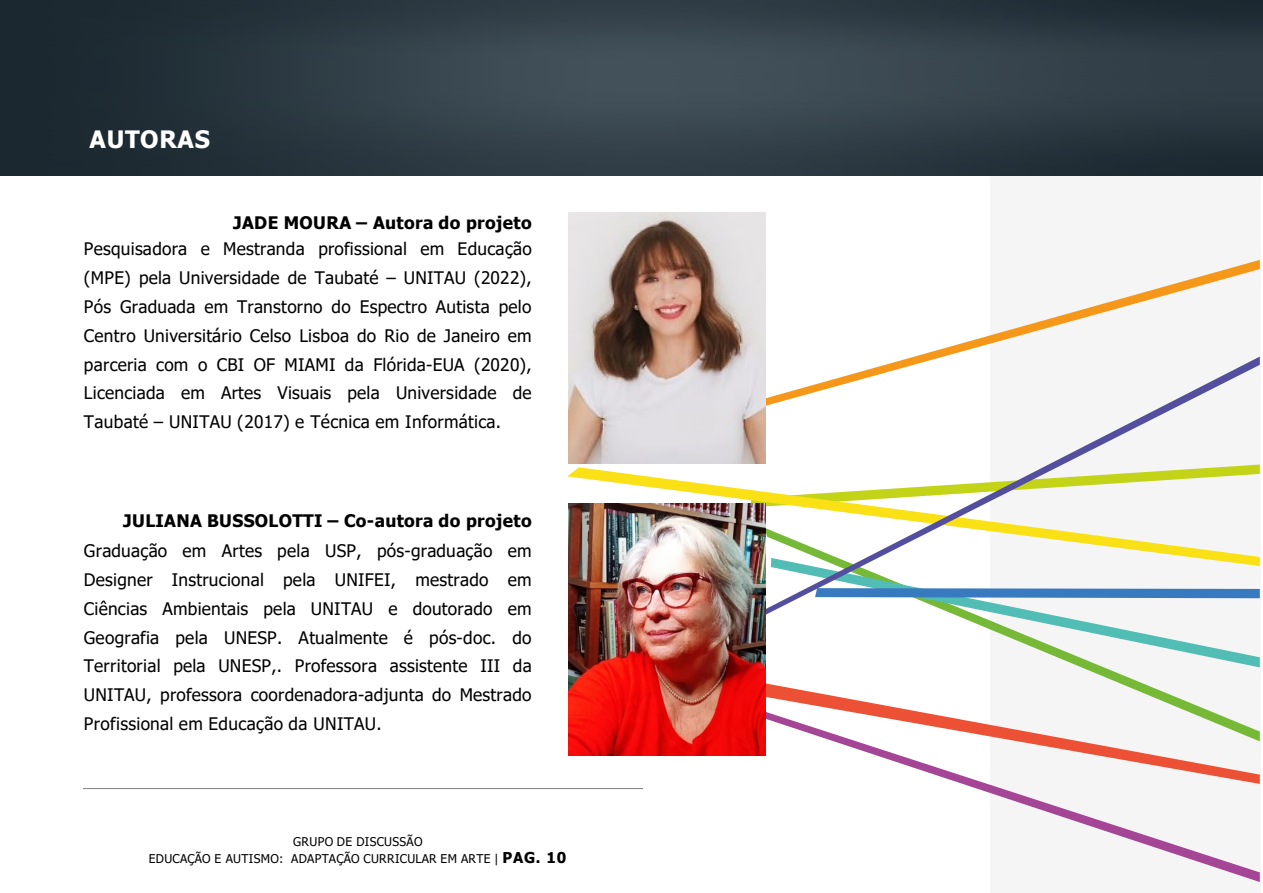
<style>
.page{position:relative;width:1263px;height:893px;background:#fff}
.page>*{position:absolute;margin:0;border:0;box-sizing:border-box;transform-origin:0 0}
.t1{font:700 24px "Tahoma";letter-spacing:.03em;color:#fff}
.t2{font:17.25px/28.8px "Tahoma";letter-spacing:.02em;color:#000;text-align:justify}
.t3{font:700 17.25px "Tahoma";letter-spacing:.02em;color:#000}
.t4{font:12px "Tahoma";letter-spacing:.025em;color:#000}
.s1{font-weight:700;font-size:15px}
</style>
<div class="page">
<svg style="left:765px;top:260px;width:495px;height:96px;fill:#f5f5f5"></svg>
<svg style="left:567px;top:467px;width:173px;height:32px"></svg>
<svg style="left:984px;top:627px;width:230px;height:21px;fill:#f5f5f5"></svg>
<svg style="left:740px;top:356px;width:520px;height:271px;fill:#f5f5f5"></svg>
<svg style="left:571px;top:648px;width:689px;height:234px"></svg>
<img style="left:0;top:0;width:1263px;height:175px">
<hr style="left:83px;top:788px;width:560px;height:1px;background:#808285">
<img style="left:568px;top:503px;width:198px;height:252px">
<img style="left:568px;top:212px;width:197px;height:252px">
<p class="t1" style="left:90px;top:123px;width:122px">AUTORAS</p>
<p class="t3" style="left:233px;top:210px;width:300px">JADE MOURA – Autora do projeto</p>
<p class="t2" style="left:84px;top:236px;width:449px">Pesquisadora e Mestranda profissional em Educação (MPE) pela Universidade de Taubaté – UNITAU (2022), Pós Graduada em Transtorno do Espectro Autista pelo Centro Universitário Celso Lisboa do Rio de Janeiro em parceria com o CBI OF MIAMI da Flórida-EUA (2020), Licenciada em Artes Visuais pela Universidade de Taubaté – UNITAU (2017) e Técnica em Informática.</p>
<p class="t3" style="left:123px;top:509px;width:410px">JULIANA BUSSOLOTTI – Co-autora do projeto</p>
<p class="t2" style="left:84px;top:538px;width:449px">Graduação em Artes pela USP, pós-graduação em Designer Instrucional pela UNIFEI, mestrado em Ciências Ambientais pela UNITAU e doutorado em Geografia pela UNESP. Atualmente é pós-doc. do Territorial pela UNESP,. Professora assistente III da UNITAU, professora coordenadora-adjunta do Mestrado Profissional em Educação da UNITAU.</p>
<p class="t4" style="left:293px;top:833px;width:131px">GRUPO DE DISCUSSÃO</p>
<p class="t4" style="left:149px;top:851px;width:419px">EDUCAÇÃO E AUTISMO: ADAPTAÇÃO CURRICULAR EM ARTE | <span class="s1">PAG. 10</span></p>
</div>
